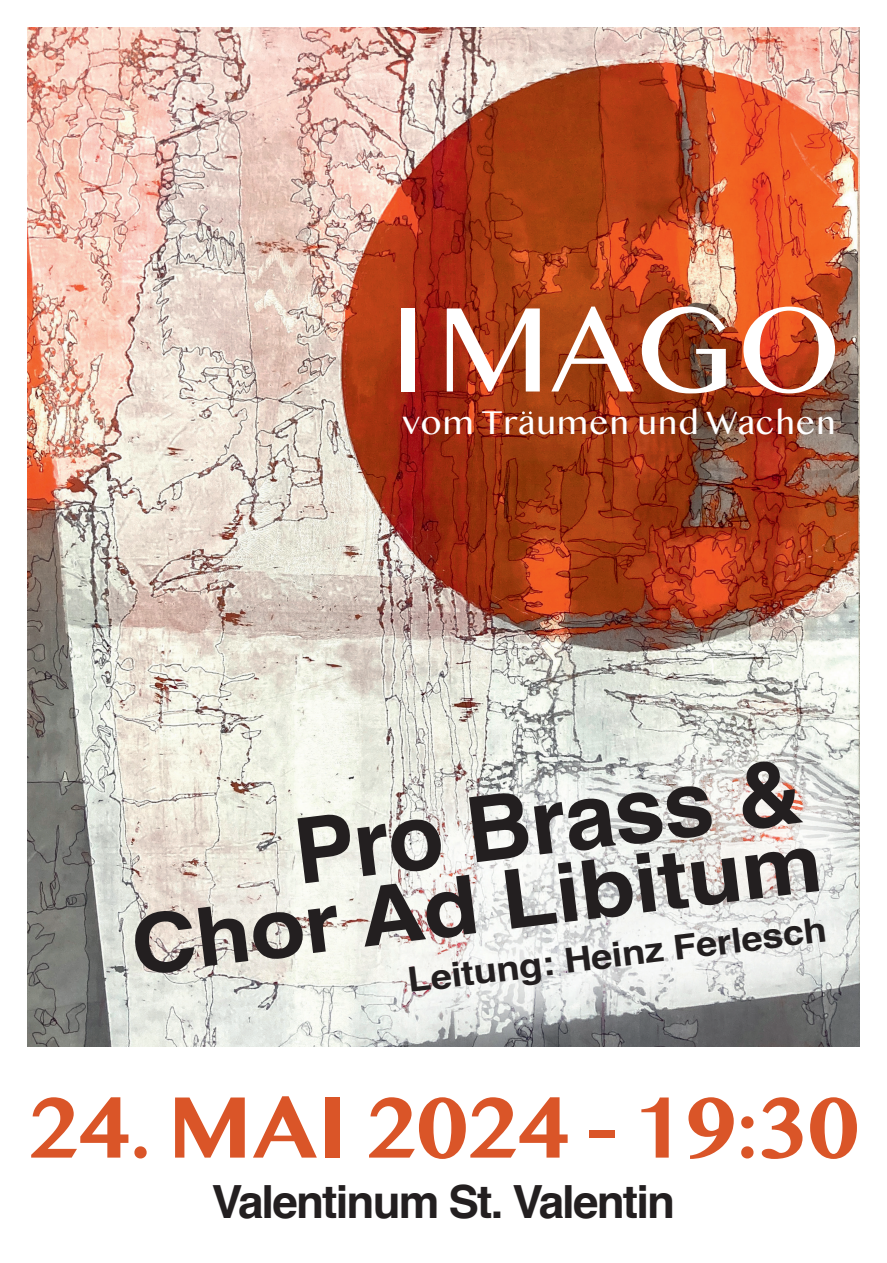
<style>
.page{position:relative;width:887px;height:1263px;background:#fff}
.page>*{position:absolute;margin:0;border:0;box-sizing:border-box;transform-origin:0 0}
.t1{font:128.25px "Gurmukhi MN";color:#fff}
.t2{font:700 90.75px "Gurmukhi MN";color:#da5528}
.t3{font:700 90.75px "Helvetica";color:#231f20}
.t4{font:700 81.68px "Helvetica";color:#231f20;scale:1.11 1}
.t5{font:700 45.75px "Helvetica";letter-spacing:-.04em;color:#231f20}
.t6{font:34.5px "Gurmukhi MN";color:#fff}
.t7{font:700 34.28px "Helvetica";color:#231f20;scale:1.11 1}
</style>
<div class="page">
<img style="left:27px;top:27px;width:833px;height:1019px">
<svg style="left:522px;top:411px;width:9px;height:3px"></svg>
<h1 class="t1" style="left:390px;top:263px;width:454px">IMAGO</h1>
<p class="t6" style="left:402px;top:400px;width:435px">vom Traumen und Wachen</p>
<h2 class="t3" style="left:287px;top:797px;width:512px;rotate:-7deg">Pro Brass &amp;</h2>
<h3 class="t4" style="left:125px;top:897px;width:627px;rotate:-7deg">Chor Ad Libitum</h3>
<p class="t7" style="left:405px;top:960px;width:381px;rotate:-7deg">Leitung: Heinz Ferlesch</p>
<h2 class="t2" style="left:28px;top:1067px;width:831px">24. MAI 2024 - 19:30</h2>
<h3 class="t5" style="left:212px;top:1174px;width:465px">Valentinum St. Valentin</h3>
</div>
